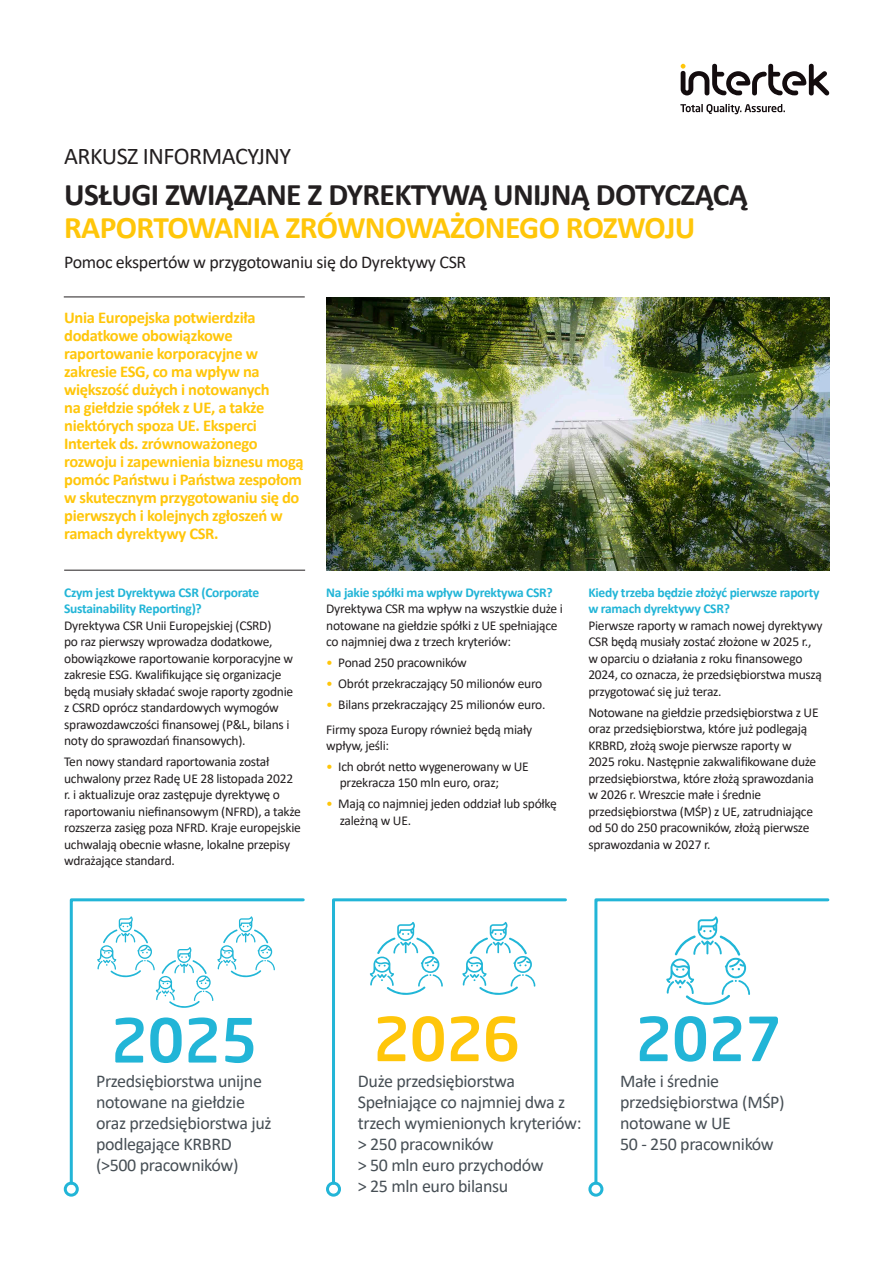
<style>
.page{position:relative;width:893px;height:1263px;background:#fff}
.page>*{position:absolute;margin:0;border:0;box-sizing:border-box;transform-origin:0 0}
.t1{font:500 60px "Neo Sans Std";letter-spacing:-.02em;color:#22b5d7}
.t2{font:500 60px "Neo Sans Std";color:#ffc60a}
.t3{font:700 31.5px "Calibri";letter-spacing:-.02em;color:#231f20}
.t4{font:700 31.5px "Calibri";letter-spacing:-.025em;color:#ffc60a}
.t5{font:24px "Calibri";letter-spacing:-.02em;color:#231f20}
.t6{font:18px/21px "Calibri";letter-spacing:-.02em;color:#474f55}
.t7{font:18px "Calibri";letter-spacing:-.02em;color:#231f20}
.t8{font:700 16.5px/18px "Calibri";letter-spacing:-.02em;color:#ffc60a}
.t9{font:13.5px/16.5px "Calibri";letter-spacing:-.02em;color:#231f20}
.t10{font:700 13.5px/16.5px "Calibri";letter-spacing:-.02em;color:#22b5d7}
.s1{color:#ffc60a}
</style>
<div class="page">
<svg style="left:680px;top:104px;width:105px;height:10px"></svg>
<svg style="left:681px;top:64px;width:148px;height:31px"></svg>
<img style="left:326px;top:297px;width:503px;height:273px">
<hr style="left:64px;top:297px;width:241px;height:1px;background:#231f20">
<hr style="left:64px;top:570px;width:241px;height:1px;background:#231f20">
<svg style="left:68px;top:898px;width:237px;height:288px"></svg>
<div style="left:64px;top:1181px;width:15px;height:15px;border:3px solid #22b5d7;border-radius:50%"></div>
<svg style="left:330px;top:898px;width:237px;height:288px"></svg>
<div style="left:326px;top:1181px;width:15px;height:15px;border:3px solid #22b5d7;border-radius:50%"></div>
<svg style="left:593px;top:898px;width:237px;height:288px"></svg>
<div style="left:588px;top:1181px;width:15px;height:15px;border:3px solid #22b5d7;border-radius:50%"></div>
<svg style="left:666px;top:916px;width:84px;height:89px"></svg>
<svg style="left:370px;top:922px;width:73px;height:73px"></svg>
<svg style="left:462px;top:922px;width:73px;height:73px"></svg>
<svg style="left:97px;top:916px;width:178px;height:92px"></svg>
<h3 class="t5" style="left:64px;top:139px;width:229px">ARKUSZ INFORMACYJNY</h3>
<h2 class="t3" style="left:64px;top:172px;width:685px">USŁUGI ZWIĄZANE Z DYREKTYWĄ UNIJNĄ DOTYCZĄCĄ</h2>
<h2 class="t4" style="left:64px;top:205px;width:633px">RAPORTOWANIA ZRÓWNOWAŻONEGO ROZWOJU</h2>
<h3 class="t7" style="left:64px;top:249px;width:404px">Pomoc ekspertów w przygotowaniu się do Dyrektywy CSR</h3>
<p class="t8" style="left:64px;top:308px;width:241px">Unia Europejska potwierdziła dodatkowe obowiązkowe raportowanie korporacyjne w zakresie ESG, co ma wpływ na większość dużych i notowanych<br>na giełdzie spółek z UE, a także niektórych spoza UE. Eksperci<br>Intertek ds. zrównoważonego rozwoju i zapewnienia biznesu mogą pomóc Państwu i Państwa zespołom w skutecznym przygotowaniu się do pierwszych i kolejnych zgłoszeń w ramach dyrektywy CSR.</p>
<p class="t10" style="left:64px;top:584px;width:197px">Czym jest Dyrektywa CSR (Corporate<br>Sustainability Reporting)?</p>
<p class="t9" style="left:64px;top:617px;width:231px">Dyrektywa CSR Unii Europejskiej (CSRD)<br>po raz pierwszy wprowadza dodatkowe, obowiązkowe raportowanie korporacyjne w zakresie ESG. Kwalifikujące się organizacje będą musiały składać swoje raporty zgodnie z CSRD oprócz standardowych wymogów sprawozdawczości finansowej (P&amp;L, bilans i noty do sprawozdań finansowych).</p>
<p class="t9" style="left:64px;top:753px;width:238px">Ten nowy standard raportowania został uchwalony przez Radę UE 28 listopada 2022 r. i aktualizuje oraz zastępuje dyrektywę o raportowaniu niefinansowym (NFRD), a także rozszerza zasięg poza NFRD. Kraje europejskie uchwalają obecnie własne, lokalne przepisy wdrażające standard.</p>
<p class="t10" style="left:326px;top:584px;width:228px">Na jakie spółki ma wpływ Dyrektywa CSR?</p>
<p class="t9" style="left:326px;top:600px;width:238px">Dyrektywa CSR ma wpływ na wszystkie duże i notowane na giełdzie spółki z UE spełniające co najmniej dwa z trzech kryteriów:</p>
<p class="t9" style="left:326px;top:654px;width:142px"><span class="s1">•</span> Ponad 250 pracowników</p>
<p class="t9" style="left:326px;top:675px;width:218px"><span class="s1">•</span> Obrót przekraczający 50 milionów euro</p>
<p class="t9" style="left:326px;top:691px;width:221px;line-height:25px"><span class="s1">•</span> Bilans przekraczający 25 milionów euro.<br>Firmy spoza Europy również będą miały</p>
<p class="t9" style="left:326px;top:737px;width:64px">wpływ, jeśli:</p>
<p class="t9" style="left:340px;top:758px;width:191px;text-indent:-14px"><span class="s1">•</span> Ich obrót netto wygenerowany w UE przekracza 150 mln euro, oraz;</p>
<p class="t9" style="left:340px;top:795px;width:219px;text-indent:-14px"><span class="s1">•</span> Mają co najmniej jeden oddział lub spółkę zależną w UE.</p>
<p class="t10" style="left:588px;top:584px;width:233px">Kiedy trzeba będzie złożyć pierwsze raporty w ramach dyrektywy CSR?</p>
<p class="t9" style="left:588px;top:617px;width:236px">Pierwsze raporty w ramach nowej dyrektywy CSR będą musiały zostać złożone w 2025 r., w oparciu o działania z roku finansowego 2024, co oznacza, że przedsiębiorstwa muszą przygotować się już teraz.</p>
<p class="t9" style="left:588px;top:703px;width:232px">Notowane na giełdzie przedsiębiorstwa z UE oraz przedsiębiorstwa, które już podlegają KRBRD, złożą swoje pierwsze raporty w 2025 roku. Następnie zakwalifikowane duże przedsiębiorstwa, które złożą sprawozdania w 2026 r. Wreszcie małe i średnie przedsiębiorstwa (MŚP) z UE, zatrudniające od 50 do 250 pracowników, złożą pierwsze sprawozdania w 2027 r.</p>
<h1 class="t1" style="left:110px;top:1002px;width:149px">2025</h1>
<h1 class="t2" style="left:373px;top:1001px;width:149px">2026</h1>
<h1 class="t1" style="left:635px;top:1001px;width:149px">2027</h1>
<h3 class="t6" style="left:96px;top:1070px;width:177px">Przedsiębiorstwa unijne notowane na giełdzie oraz przedsiębiorstwa już podlegające KRBRD (&gt;500 pracowników)</h3>
<h3 class="t6" style="left:358px;top:1070px;width:225px">Duże przedsiębiorstwa<br>Spełniające co najmniej dwa z trzech wymienionych kryteriów: &gt; 250 pracowników<br>&gt; 50 mln euro przychodów<br>&gt; 25 mln euro bilansu</h3>
<h3 class="t6" style="left:620px;top:1070px;width:166px">Małe i średnie przedsiębiorstwa (MŚP) notowane w UE<br>50 - 250 pracowników</h3>
</div>
